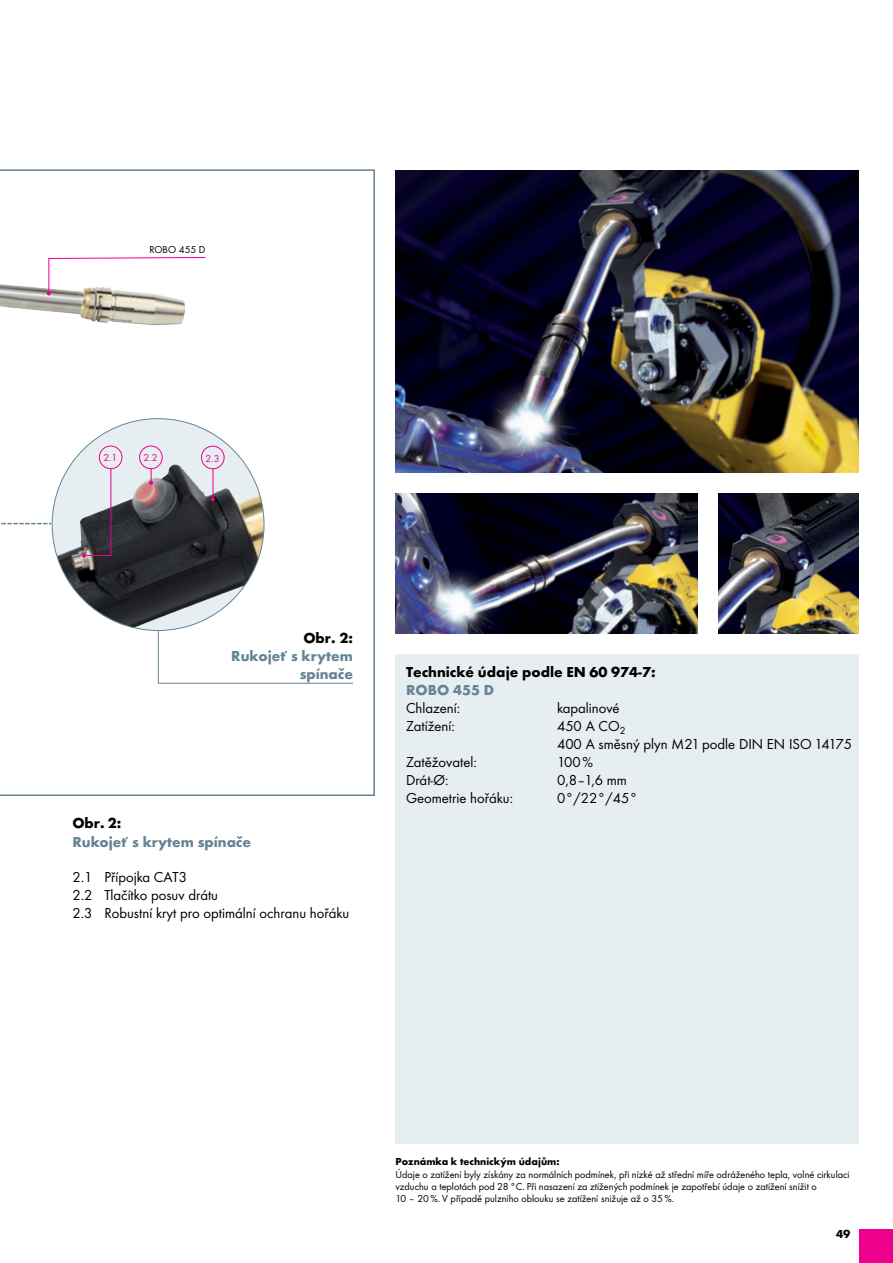
<style>
.page{position:relative;width:893px;height:1263px;background:#fff}
.page>*{position:absolute;margin:0;border:0;box-sizing:border-box;transform-origin:0 0}
.t1{font:15px/18.1px "Futura TOT Boo";color:#000}
.t2{font:700 15px/18px "Futura TOT";color:#648595;text-align:right}
.t3{font:700 15px "Futura TOT";color:#000}
.t4{font:700 12px "Futura TOT";color:#000}
.t5{font:10.5px/12px "Futura TOT Boo";color:#000}
.t6{font:700 10.5px "Futura TOT";color:#000}
.t7{font:10.5px "Futura TOT Boo";color:#ec008c}
</style>
<div class="page">
<div style="left:859px;top:1229px;width:34px;height:34px;background:#ec008c"></div>
<svg style="left:0;top:169px;width:375px;height:627px"></svg>
<div style="left:395px;top:654px;width:464px;height:490px;background:#e7eef1"></div>
<img style="left:0;top:284px;width:185px;height:41px">
<svg style="left:47px;top:291px;width:4px;height:4px"></svg>
<svg style="left:48px;top:257px;width:158px;height:2px"></svg>
<hr style="left:49px;top:258px;width:1px;height:35px;background:#ec008c">
<div style="left:52px;top:419px;width:212px;height:211px;background:#e7eef1;border-radius:50%"></div>
<img style="left:57px;top:464px;width:207px;height:164px">
<hr style="left:158px;top:683px;width:195px;height:1px;background:#648595">
<hr style="left:158px;top:630px;width:1px;height:53px;background:#648595">
<svg style="left:0;top:304px;width:53px;height:221px"></svg>
<svg style="left:149px;top:469px;width:4px;height:16px"></svg>
<div style="left:139px;top:446px;width:24px;height:23px;border:1px solid #ec008c;border-radius:50%"></div>
<hr style="left:213px;top:468px;width:1px;height:31px;background:#ec008c">
<svg style="left:211px;top:497px;width:4px;height:4px"></svg>
<div style="left:201px;top:446px;width:23px;height:23px;border:1px solid #ec008c;border-radius:50%"></div>
<hr style="left:110px;top:468px;width:1px;height:87px;background:#ec008c">
<svg style="left:82px;top:553px;width:29px;height:5px"></svg>
<div style="left:99px;top:446px;width:23px;height:23px;border:1px solid #ec008c;border-radius:50%"></div>
<img style="left:395px;top:170px;width:464px;height:302px">
<img style="left:395px;top:493px;width:302px;height:141px">
<img style="left:719px;top:493px;width:140px;height:141px">
<p class="t5" style="left:149px;top:244px;width:58px">ROBO 455 D</p>
<p class="t7" style="left:103px;top:452px;width:15px">2.1</p>
<p class="t7" style="left:144px;top:452px;width:15px">2.2</p>
<p class="t7" style="left:205px;top:452px;width:15px">2.3</p>
<h1 class="t3" style="left:303px;top:629px;width:51px">Obr. 2:</h1>
<h1 class="t2" style="left:231px;top:647px;width:123px">Rukojeť s krytem spínače</h1>
<h1 class="t3" style="left:72px;top:814px;width:51px">Obr. 2:</h1>
<h1 class="t2" style="left:72px;top:832px;width:180px">Rukojeť s krytem spínače</h1>
<h1 class="t1" style="left:72px;top:868px;width:279px">2.1 Přípojka CAT3<br>2.2 Tlačítko posuv drátu<br>2.3 Robustní kryt pro optimální ochranu hořáku</h1>
<h1 class="t3" style="left:406px;top:663px;width:251px">Technické údaje podle EN 60 974-7:</h1>
<h1 class="t2" style="left:406px;top:681px;width:90px">ROBO 455 D</h1>
<h1 class="t1" style="left:406px;top:699px;width:56px">Chlazení:</h1>
<h1 class="t1" style="left:557px;top:699px;width:64px">kapalinové</h1>
<h1 class="t1" style="left:406px;top:717px;width:50px">Zatížení:</h1>
<h1 class="t1" style="left:557px;top:717px;width:297px">450 A CO<sub>2<br></sub>400 A směsný plyn M21 podle DIN EN ISO 14175</h1>
<h1 class="t1" style="left:406px;top:753px;width:72px">Zatěžovatel:</h1>
<h1 class="t1" style="left:557px;top:753px;width:38px">100%</h1>
<h1 class="t1" style="left:406px;top:771px;width:44px">Drát-Ø:</h1>
<h1 class="t1" style="left:557px;top:771px;width:72px">0,8–1,6 mm</h1>
<h1 class="t1" style="left:406px;top:789px;width:109px">Geometrie hořáku:</h1>
<h1 class="t1" style="left:557px;top:789px;width:82px">0°/22°/45°</h1>
<p class="t6" style="left:395px;top:1155px;width:166px">Poznámka k technickým údajům:</p>
<p class="t5" style="left:395px;top:1168px;width:456px">Údaje o zatížení byly získány za normálních podmínek, při nízké až střední míře odráženého tepla, volné cirkulaci vzduchu a teplotách pod 28°C. Při nasazení za ztížených podmínek je zapotřebí údaje o zatížení snížit o<br>10 – 20%. V případě pulzního oblouku se zatížení snižuje až o 35%.</p>
<p class="t4" style="left:836px;top:1227px;width:16px">49</p>
</div>
